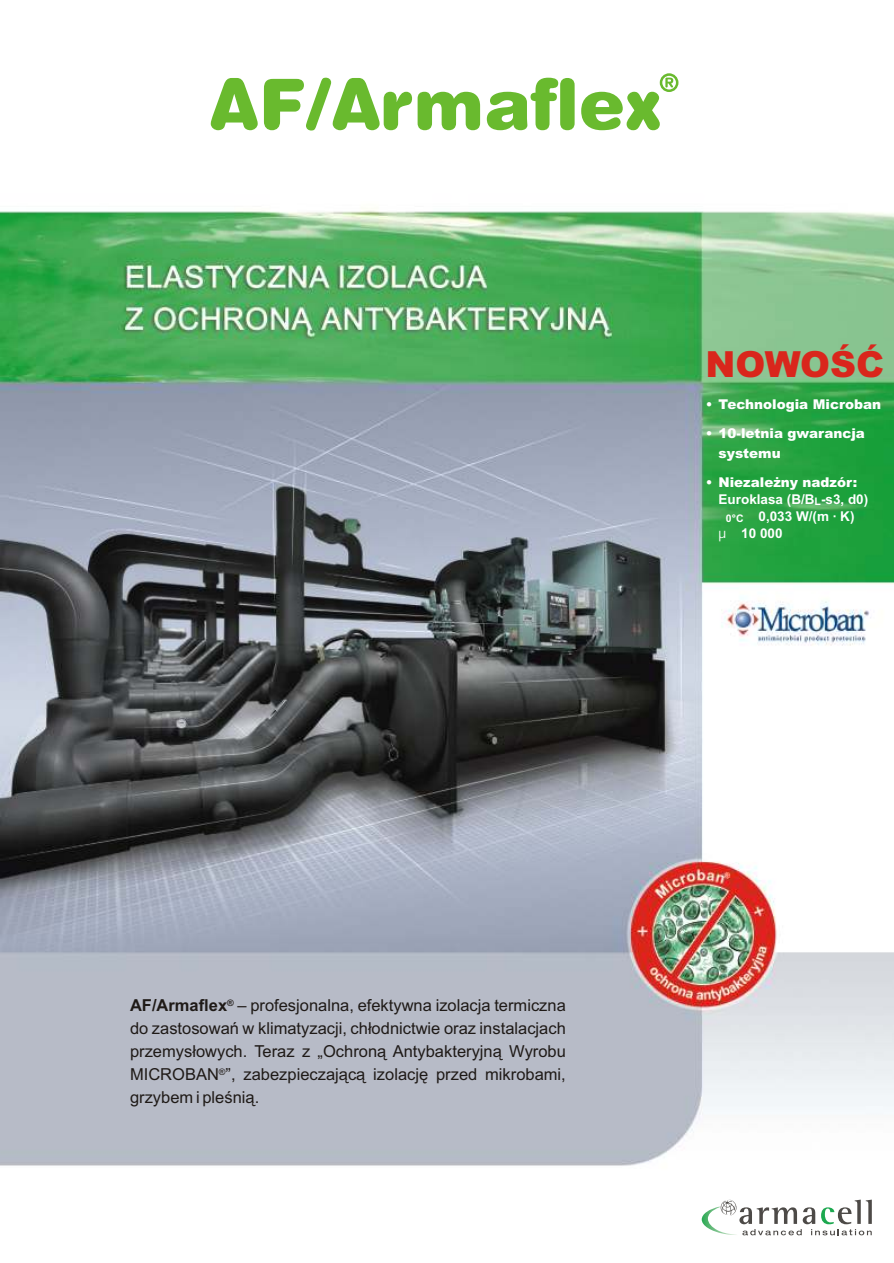
<style>
.page{position:relative;width:894px;height:1263px;background:#fff}
.page>*{position:absolute;margin:0;border:0;box-sizing:border-box;transform-origin:0 0}
.t1{font:900 36px "Arial";color:#d9261c}
.t2{font:16.5px/23.1px "Arial";color:#1f1a17;text-align:justify}
.t3{font:900 13.5px/20px "Arial";color:#fff}
.t4{font:700 13.5px "Arial";color:#fff}
.s1{font-size:10.5px}
.s2{font-weight:700}
</style>
<div class="page">
<img style="left:0;top:77px;width:894px;height:1159px">
<img style="left:702px;top:1207px;width:19px;height:28px">
<svg style="left:721px;top:1200px;width:151px;height:35px"></svg>
<svg style="left:211px;top:78px;width:47px;height:52px"></svg>
<svg style="left:264px;top:78px;width:148px;height:53px"></svg>
<svg style="left:418px;top:92px;width:62px;height:38px"></svg>
<svg style="left:487px;top:78px;width:88px;height:52px"></svg>
<svg style="left:581px;top:73px;width:97px;height:57px"></svg>
<svg style="left:719px;top:531px;width:7px;height:11px"></svg>
<h1 class="t1" style="left:705px;top:351px;width:180px">NOWOŒÆ</h1>
<p class="t3" style="left:706px;top:396px;width:177px">• Technologia Microban</p>
<p class="t3" style="left:719px;top:425px;width:148px;text-indent:-13px">• 10-letnia gwarancja systemu</p>
<p class="t3" style="left:706px;top:473px;width:153px">• Niezale¿ny nadzór:</p>
<p class="t4" style="left:719px;top:494px;width:151px">Euroklasa (B/B<span class="s1">L</span>-s3, d0)</p>
<p class="t4" style="left:726px;top:511px;width:130px"><span class="s1">0°C</span> 0,033 W/(m · K)</p>
<p class="t4" style="left:741px;top:529px;width:43px">10 000</p>
<p class="t2" style="left:130px;top:995px;width:437px"><span class="s2">AF/Armaflex</span><sup>®</sup> – profesjonalna, efektywna izolacja termiczna do zastosowañ w klimatyzacji, ch³odnictwie oraz instalacjach przemys³owych. Teraz z „Ochron¹ Antybakteryjn¹ Wyrobu MICROBAN<sup>®</sup>”, zabezpieczaj¹c¹ izolacjê przed mikrobami, grzybem i pleœni¹.</p>
</div>
